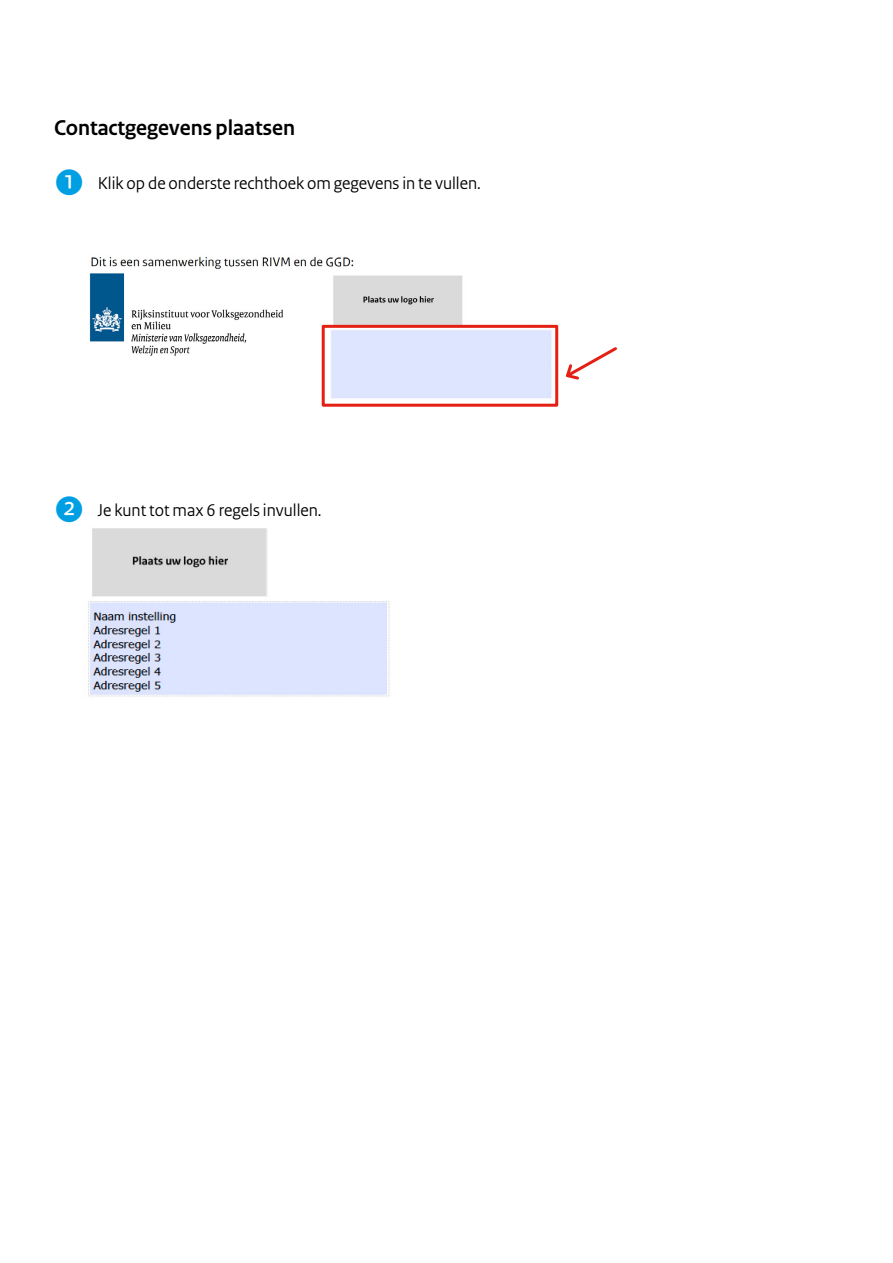
<style>
.page{position:relative;width:893px;height:1263px;background:#fff}
.page>*{position:absolute;margin:0;border:0;box-sizing:border-box;transform-origin:0 0}
.t1{font:36px "DNB Fedra";color:#009fe3}
.t2{font:700 22.5px "Rijksoverheid Sans Heading";color:#000}
.t3{font:18px "Rijksoverheid Sans Heading";color:#000}
</style>
<div class="page">
<img style="left:89px;top:257px;width:470px;height:149px">
<img style="left:88px;top:528px;width:302px;height:169px">
<div style="left:322px;top:325px;width:236px;height:82px;border:3px solid #e41f13"></div>
<svg style="left:566px;top:347px;width:51px;height:33px"></svg>
<p class="t2" style="left:54px;top:115px;width:242px">Contactgegevens plaatsen</p>
<p class="t1" style="left:54px;top:160px;width:32px">➊</p>
<p class="t3" style="left:98px;top:172px;width:385px">Klik op de onderste rechthoek om gegevens in te vullen.</p>
<p class="t1" style="left:54px;top:488px;width:32px">➋</p>
<p class="t3" style="left:98px;top:500px;width:225px">Je kunt tot max 6 regels invullen.</p>
</div>
